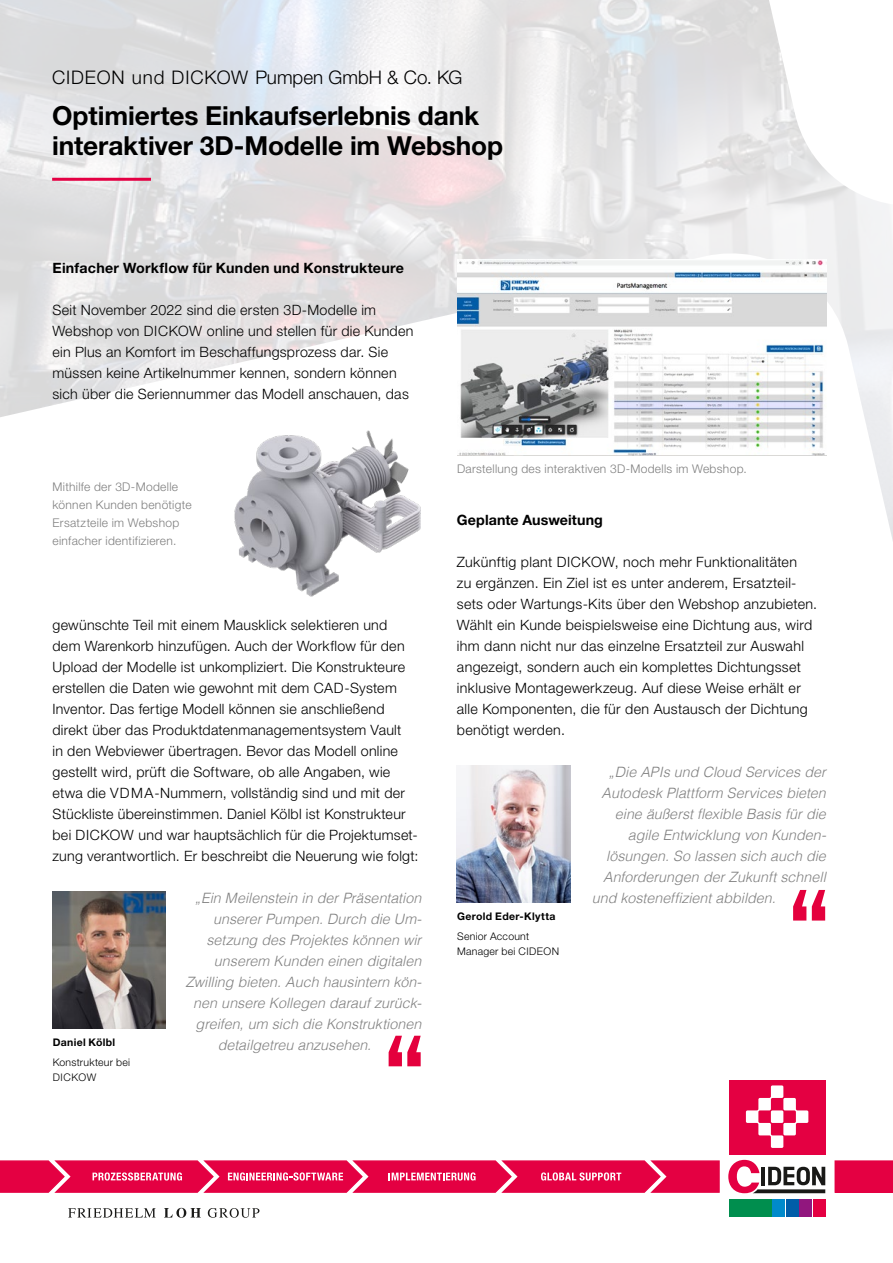
<style>
.page{position:relative;width:893px;height:1263px;background:#fff}
.page>*{position:absolute;margin:0;border:0;box-sizing:border-box;transform-origin:0 0}
.t1{font:700 26.25px/30px "Helvetica Neue LT Pro";letter-spacing:-.005em;color:#000}
.t2{font:300 18.75px "Helvetica Neue LT Pro";letter-spacing:.02em;color:#000}
.t3{font:300 14.25px/21px "Helvetica Neue LT Pro";letter-spacing:.02em;color:#000}
.t4{font:italic 300 14.25px "Helvetica";color:#808080}
.t5{font:700 14.25px "Helvetica Neue LT Pro";letter-spacing:.015em;color:#000}
.t6{font:300 12px/18px "Helvetica Neue LT Pro";letter-spacing:.025em;color:#808080}
.t7{font:300 10.5px/15px "Helvetica Neue LT Pro";letter-spacing:.025em;color:#000}
.t8{font:700 10.5px "Helvetica Neue LT Pro";letter-spacing:.03em;color:#000}
</style>
<div class="page">
<svg style="left:68px;top:1208px;width:191px;height:10px"></svg>
<div style="left:834px;top:1160px;width:59px;height:33px;background:#e40042"></div>
<svg style="left:729px;top:1080px;width:97px;height:137px"></svg>
<div style="left:729px;top:1080px;width:96px;height:74px;background:#e40042"></div>
<svg style="left:746px;top:1085px;width:62px;height:63px"></svg>
<div style="left:729px;top:1199px;width:42px;height:17px;background:#008e4e"></div>
<div style="left:773px;top:1199px;width:12px;height:17px;background:#008acb"></div>
<div style="left:786px;top:1199px;width:12px;height:17px;background:#005da8"></div>
<div style="left:800px;top:1199px;width:12px;height:17px;background:#91177e"></div>
<div style="left:813px;top:1199px;width:12px;height:17px;background:#e40042"></div>
<svg style="left:728px;top:1160px;width:97px;height:33px"></svg>
<svg style="left:0;top:1160px;width:720px;height:33px"></svg>
<img style="left:0;top:0;width:893px;height:541px">
<hr style="left:52px;top:178px;width:99px;height:3px;background:#e40043">
<img style="left:52px;top:891px;width:114px;height:138px">
<svg style="left:389px;top:1036px;width:32px;height:30px"></svg>
<img style="left:457px;top:765px;width:113px;height:138px">
<svg style="left:812px;top:890px;width:13px;height:30px"></svg>
<svg style="left:793px;top:890px;width:13px;height:30px"></svg>
<img style="left:151px;top:421px;width:270px;height:176px">
<img style="left:457px;top:259px;width:369px;height:196px">
<h2 class="t2" style="left:52px;top:66px;width:412px">CIDEON und DICKOW Pumpen GmbH &amp; Co. KG</h2>
<h1 class="t1" style="left:52px;top:100px;width:453px">Optimiertes Einkaufserlebnis dank interaktiver 3D-Modelle im Webshop</h1>
<p class="t5" style="left:52px;top:259px;width:353px">Einfacher Workflow für Kunden und Konstrukteure</p>
<p class="t3" style="left:52px;top:299px;width:362px">Seit November 2022 sind die ersten 3D-Modelle im Webshop von DICKOW online und stellen für die Kunden ein Plus an Komfort im Beschaffungsprozess dar. Sie müssen keine Artikelnummer kennen, sondern können sich über die Seriennummer das Modell anschauen, das</p>
<p class="t6" style="left:52px;top:477px;width:141px">Mithilfe der 3D-Modelle können Kunden benötigte<br>Ersatzteile im Webshop einfacher identifizieren.</p>
<p class="t3" style="left:52px;top:614px;width:367px">gewünschte Teil mit einem Mausklick selektieren und dem Warenkorb hinzufügen. Auch der Workflow für den Upload der Modelle ist unkompliziert. Die Konstrukteure erstellen die Daten wie gewohnt mit dem CAD-System Inventor. Das fertige Modell können sie anschließend direkt über das Produktdatenmanagementsystem Vault<br>in den Webviewer übertragen. Bevor das Modell online gestellt wird, prüft die Software, ob alle Angaben, wie etwa die VDMA-Nummern, vollständig sind und mit der Stückliste übereinstimmen. Daniel Kölbl ist Konstrukteur bei DICKOW und war hauptsächlich für die Projektumset&shy;zung verantwortlich. Er beschreibt die Neuerung wie folgt:</p>
<p class="t8" style="left:53px;top:1036px;width:64px">Daniel Kölbl</p>
<p class="t7" style="left:53px;top:1054px;width:79px">Konstrukteur bei<br>DICKOW</p>
<p class="t4" style="left:195px;top:886px;width:228px">„Ein Meilenstein in der Präsentation</p>
<p class="t4" style="left:213px;top:907px;width:210px">unserer Pumpen. Durch die Um-</p>
<p class="t4" style="left:206px;top:928px;width:216px">setzung des Projektes können wir</p>
<p class="t4" style="left:214px;top:949px;width:209px">unserem Kunden einen digitalen</p>
<p class="t4" style="left:186px;top:970px;width:238px">Zwilling bieten. Auch hausintern kön-</p>
<p class="t4" style="left:193px;top:991px;width:230px">nen unsere Kollegen darauf zurück-</p>
<p class="t4" style="left:196px;top:1012px;width:227px">greifen, um sich die Konstruktionen</p>
<p class="t4" style="left:218px;top:1033px;width:155px">detailgetreu anzusehen.</p>
<p class="t6" style="left:457px;top:460px;width:291px">Darstellung des interaktiven 3D-Modells im Webshop.</p>
<p class="t5" style="left:457px;top:511px;width:148px">Geplante Ausweitung</p>
<p class="t3" style="left:457px;top:551px;width:362px">Zukünftig plant DICKOW, noch mehr Funktionalitäten<br>zu ergänzen. Ein Ziel ist es unter anderem, Ersatzteil&shy;sets oder Wartungs-Kits über den Webshop anzubieten.<br>Wählt ein Kunde beispielsweise eine Dichtung aus, wird ihm dann nicht nur das einzelne Ersatzteil zur Auswahl angezeigt, sondern auch ein komplettes Dichtungsset inklusive Montagewerkzeug. Auf diese Weise erhält er alle Komponenten, die für den Austausch der Dichtung benötigt werden.</p>
<p class="t8" style="left:457px;top:910px;width:100px">Gerold Eder-Klytta</p>
<p class="t7" style="left:457px;top:928px;width:104px">Senior Account<br>Manager bei CIDEON</p>
<p class="t4" style="left:609px;top:760px;width:219px">„Die APIs und Cloud Services der</p>
<p class="t4" style="left:602px;top:781px;width:226px">Autodesk Plattform Services bieten</p>
<p class="t4" style="left:615px;top:802px;width:213px">eine äußerst flexible Basis für die</p>
<p class="t4" style="left:628px;top:823px;width:200px">agile Entwicklung von Kunden-</p>
<p class="t4" style="left:606px;top:844px;width:221px">lösungen. So lassen sich auch die</p>
<p class="t4" style="left:603px;top:865px;width:224px">Anforderungen der Zukunft schnell</p>
<p class="t4" style="left:592px;top:886px;width:186px">und kosteneffizient abbilden.</p>
</div>
